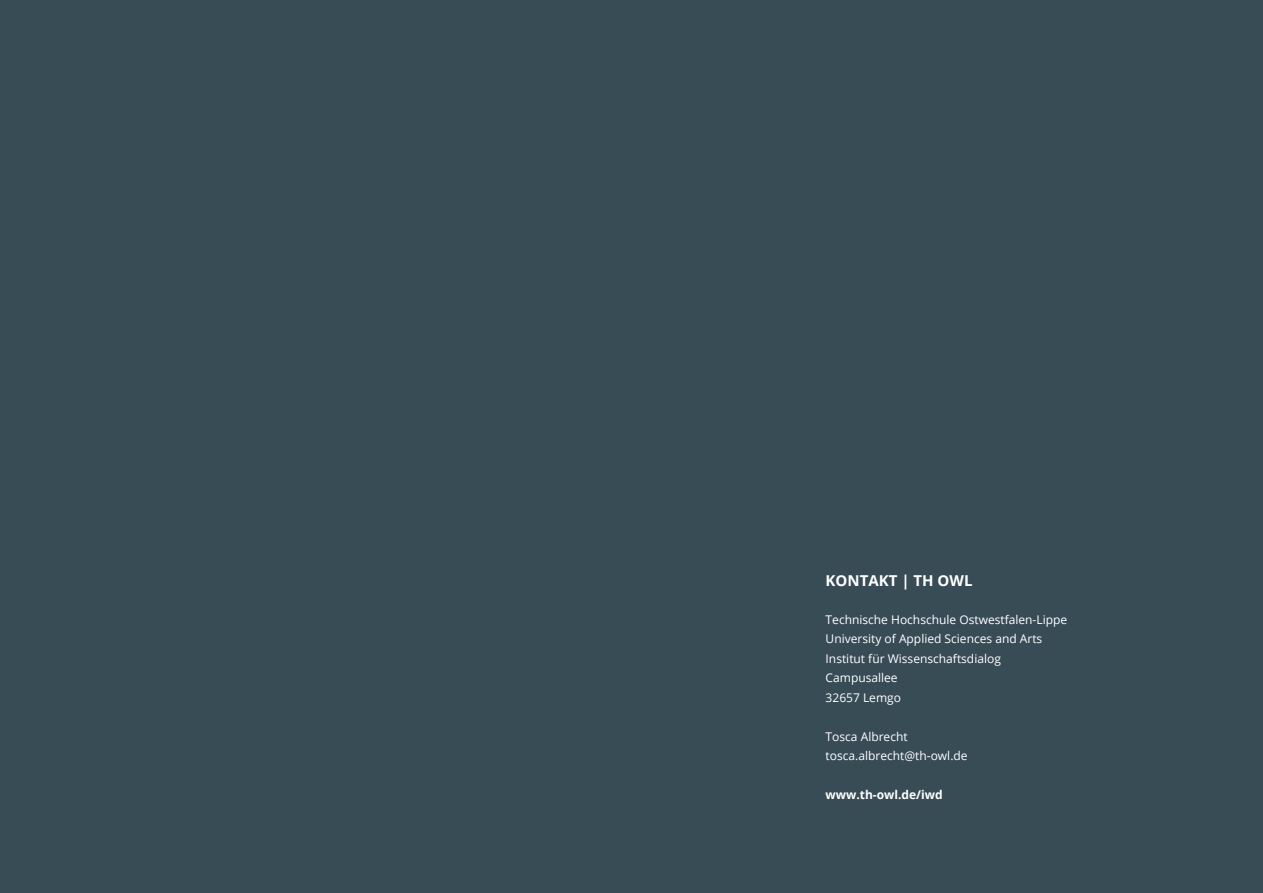
<style>
.page{position:relative;width:1263px;height:893px;background:#384c56}
.page>*{position:absolute;margin:0;border:0;box-sizing:border-box;transform-origin:0 0}
.t1{font:700 15px "Open Sans";color:#fff}
.t2{font:12px/19.5px "Open Sans";color:#fff}
.t3{font:700 12px "Open Sans";color:#fff}
</style>
<div class="page">
<p class="t1" style="left:826px;top:569px;width:148px">KONTAKT | TH OWL</p>
<p class="t2" style="left:826px;top:609px;width:243px">Technische Hochschule Ostwestfalen-Lippe<br>University of Applied Sciences and Arts<br>Institut für Wissenschaftsdialog<br>Campusallee<br>32657 Lemgo</p>
<p class="t2" style="left:826px;top:726px;width:143px">Tosca Albrecht tosca.albrecht@th-owl.de</p>
<p class="t3" style="left:826px;top:786px;width:119px">www.th-owl.de/iwd</p>
</div>
